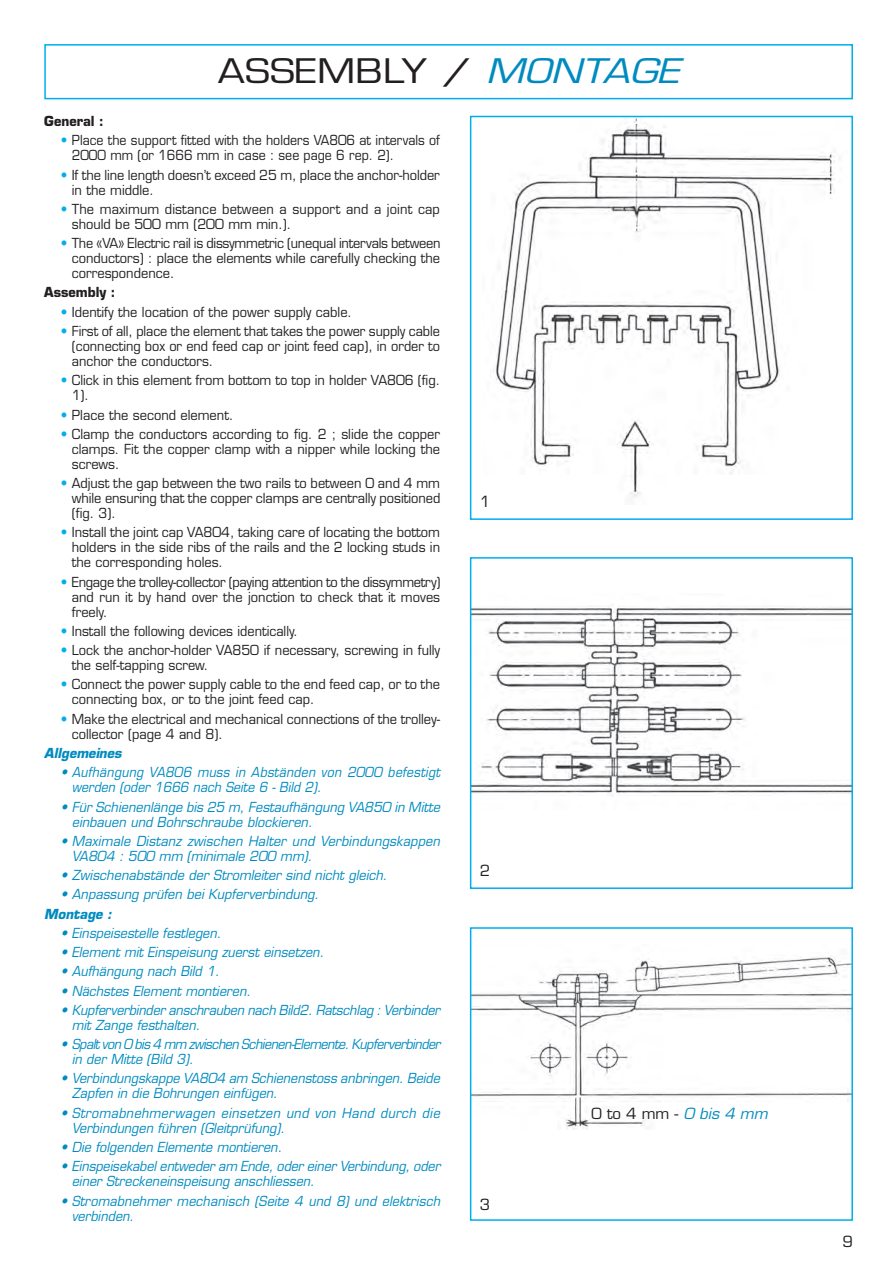
<style>
.page{position:relative;width:893px;height:1267px;background:#fff}
.page>*{position:absolute;margin:0;border:0;box-sizing:border-box;transform-origin:0 0}
.t1{font:33px "Eurostile";color:#231f20;scale:1.2 1}
.t2{font:15px "Eurostile";color:#231f20}
.t3{font:13.5px/15px "Eurostile";color:#231f20;scale:.95 1}
.t4{font:italic 13.5px/15px "Eurostile";color:#008bc0;scale:.94 1}
.t5{font:13.5px/15px "Eurostile";color:#231f20;text-align:justify;scale:.94 1}
.t6{font:13.5px/15px "Eurostile";color:#231f20;scale:.92 1}
.t7{font:italic 13.5px/15px "Eurostile";letter-spacing:.02em;color:#008bc0;scale:.94 1}
.t8{font:italic 13.5px/15px "Eurostile";letter-spacing:.03em;color:#008bc0;scale:.94 1}
.t9{font:italic 13.5px/15px "Eurostile";letter-spacing:-.04em;color:#008bc0;scale:.94 1}
.t10{font:italic 700 13.5px "Eurostile";color:#008bc0;scale:.95 1}
.t11{font:700 13.5px "Eurostile";color:#231f20;scale:.95 1}
.s1{font-style:italic;color:#008bc0}
.s2{color:#00aeef}
</style>
<div class="page">
<div style="left:44px;top:44px;width:808px;height:55px;border:2px solid #00aeef"></div>
<img style="left:493px;top:119px;width:342px;height:378px">
<div style="left:469px;top:116px;width:383px;height:404px;border:2px solid #00aeef"></div>
<img style="left:472px;top:604px;width:377px;height:192px">
<div style="left:469px;top:557px;width:383px;height:331px;border:2px solid #00aeef"></div>
<img style="left:472px;top:957px;width:377px;height:173px">
<h1 class="t1" style="left:218px;top:51px;width:386px">ASSEMBLY / <span class="s1">MONTAGE</span></h1>
<p class="t11" style="left:44px;top:113px;width:64px">General :</p>
<p class="t6" style="left:72px;top:133px;width:401px;text-indent:-11px"><span class="s2">•</span> Place the support fitted with the holders VA806 at intervals of<br>2000 mm (or 1666 mm in case : see page 6 rep. 2).</p>
<p class="t3" style="left:72px;top:167px;width:389px;text-indent:-11px"><span class="s2">•</span> If the line length doesn’t exceed 25 m, place the anchor-holder in the middle.</p>
<p class="t3" style="left:72px;top:201px;width:389px;text-indent:-11px"><span class="s2">•</span> The maximum distance between a support and a joint cap should be 500 mm (200 mm min.).</p>
<p class="t5" style="left:72px;top:236px;width:393px;text-indent:-11px"><span class="s2">•</span> The «VA» Electric rail is dissymmetric (unequal intervals between conductors) : place the elements while carefully checking the correspondence.</p>
<p class="t11" style="left:44px;top:284px;width:76px">Assembly :</p>
<p class="t3" style="left:61px;top:304px;width:308px"><span class="s2">•</span> Identify the location of the power supply cable.</p>
<p class="t5" style="left:72px;top:323px;width:393px;text-indent:-11px"><span class="s2">•</span> First of all, place the element that takes the power supply cable (connecting box or end feed cap or joint feed cap), in order to anchor the conductors.</p>
<p class="t3" style="left:72px;top:373px;width:389px;text-indent:-11px"><span class="s2">•</span> Click in this element from bottom to top in holder VA806 (fig.<br>1).</p>
<p class="t3" style="left:61px;top:407px;width:183px"><span class="s2">•</span> Place the second element.</p>
<p class="t3" style="left:72px;top:426px;width:389px;text-align:justify;text-indent:-11px"><span class="s2">•</span> Clamp the conductors according to fig. 2 ; slide the copper clamps. Fit the copper clamp with a nipper while locking the screws.</p>
<p class="t3" style="left:72px;top:475px;width:389px;text-align:justify;text-indent:-11px"><span class="s2">•</span> Adjust the gap between the two rails to between 0 and 4 mm while ensuring that the copper clamps are centrally positioned (fig. 3).</p>
<p class="t3" style="left:72px;top:525px;width:389px;text-align:justify;text-indent:-11px"><span class="s2">•</span> Install the joint cap VA804, taking care of locating the bottom holders in the side ribs of the rails and the 2 locking studs in the corresponding holes.</p>
<p class="t3" style="left:72px;top:574px;width:389px;text-align:justify;text-indent:-11px"><span class="s2">•</span> Engage the trolley-collector (paying attention to the dissymmetry) and run it by hand over the jonction to check that it moves freely.</p>
<p class="t5" style="left:61px;top:623px;width:253px"><span class="s2">•</span> Install the following devices identically.</p>
<p class="t3" style="left:72px;top:642px;width:389px;text-indent:-11px"><span class="s2">•</span> Lock the anchor-holder VA850 if necessary, screwing in fully the self-tapping screw.</p>
<p class="t3" style="left:72px;top:677px;width:389px;text-indent:-11px"><span class="s2">•</span> Connect the power supply cable to the end feed cap, or to the connecting box, or to the joint feed cap.</p>
<p class="t3" style="left:72px;top:711px;width:389px;text-indent:-11px"><span class="s2">•</span> Make the electrical and mechanical connections of the trolley&shy;collector (page 4 and 8).</p>
<p class="t10" style="left:44px;top:744px;width:83px">Allgemeines</p>
<p class="t7" style="left:72px;top:764px;width:393px;text-indent:-11px">• Aufhängung VA806 muss in Abständen von 2000 befestigt werden (oder 1666 nach Seite 6 - Bild 2).</p>
<p class="t4" style="left:72px;top:799px;width:393px;text-indent:-11px">• Für Schienenlänge bis 25 m, Festaufhängung VA850 in Mitte einbauen und Bohrschraube blockieren.</p>
<p class="t4" style="left:72px;top:833px;width:393px;text-indent:-11px">• Maximale Distanz zwischen Halter und Verbindungskappen<br>VA804 : 500 mm (minimale 200 mm).</p>
<p class="t4" style="left:61px;top:867px;width:349px">• Zwischenabstände der Stromleiter sind nicht gleich.</p>
<p class="t4" style="left:61px;top:886px;width:276px">• Anpassung prüfen bei Kupferverbindung.</p>
<p class="t10" style="left:44px;top:905px;width:73px">Montage :</p>
<p class="t4" style="left:61px;top:925px;width:172px">• Einspeisestelle festlegen.</p>
<p class="t4" style="left:61px;top:944px;width:281px">• Element mit Einspeisung zuerst einsetzen.</p>
<p class="t4" style="left:61px;top:963px;width:170px">• Aufhängung nach Bild 1.</p>
<p class="t4" style="left:61px;top:983px;width:203px">• Nächstes Element montieren.</p>
<p class="t4" style="left:72px;top:1002px;width:393px;text-indent:-11px">• Kupferverbinder anschrauben nach Bild2. Ratschlag : Verbinder mit Zange festhalten.</p>
<p class="t9" style="left:72px;top:1036px;width:393px;text-indent:-11px">• Spalt von 0 bis 4 mm zwischen Schienen-Elemente. Kupferverbinder in der Mitte (Bild 3).</p>
<p class="t4" style="left:72px;top:1070px;width:393px;text-indent:-11px">• Verbindungskappe VA804 am Schienenstoss anbringen. Beide<br>Zapfen in die Bohrungen einfügen.</p>
<p class="t8" style="left:72px;top:1105px;width:393px;text-indent:-11px">• Stromabnehmerwagen einsetzen und von Hand durch die<br>Verbindungen führen (Gleitprüfung).</p>
<p class="t4" style="left:61px;top:1139px;width:237px">• Die folgenden Elemente montieren.</p>
<p class="t4" style="left:72px;top:1158px;width:393px;text-indent:-11px">• Einspeisekabel entweder am Ende, oder einer Verbindung, oder einer Streckeneinspeisung anschliessen.</p>
<p class="t4" style="left:72px;top:1193px;width:393px;text-indent:-11px">• Stromabnehmer mechanisch (Seite 4 und 8) und elektrisch verbinden.</p>
<p class="t2" style="left:479px;top:493px;width:12px">1</p>
<p class="t2" style="left:479px;top:861px;width:12px">2</p>
<p class="t2" style="left:479px;top:1195px;width:12px">3</p>
<p class="t2" style="left:591px;top:1104px;width:177px">0 to 4 mm - <span class="s1">0 bis 4 mm</span></p>
<p class="t2" style="left:842px;top:1231px;width:12px">9</p>
</div>
